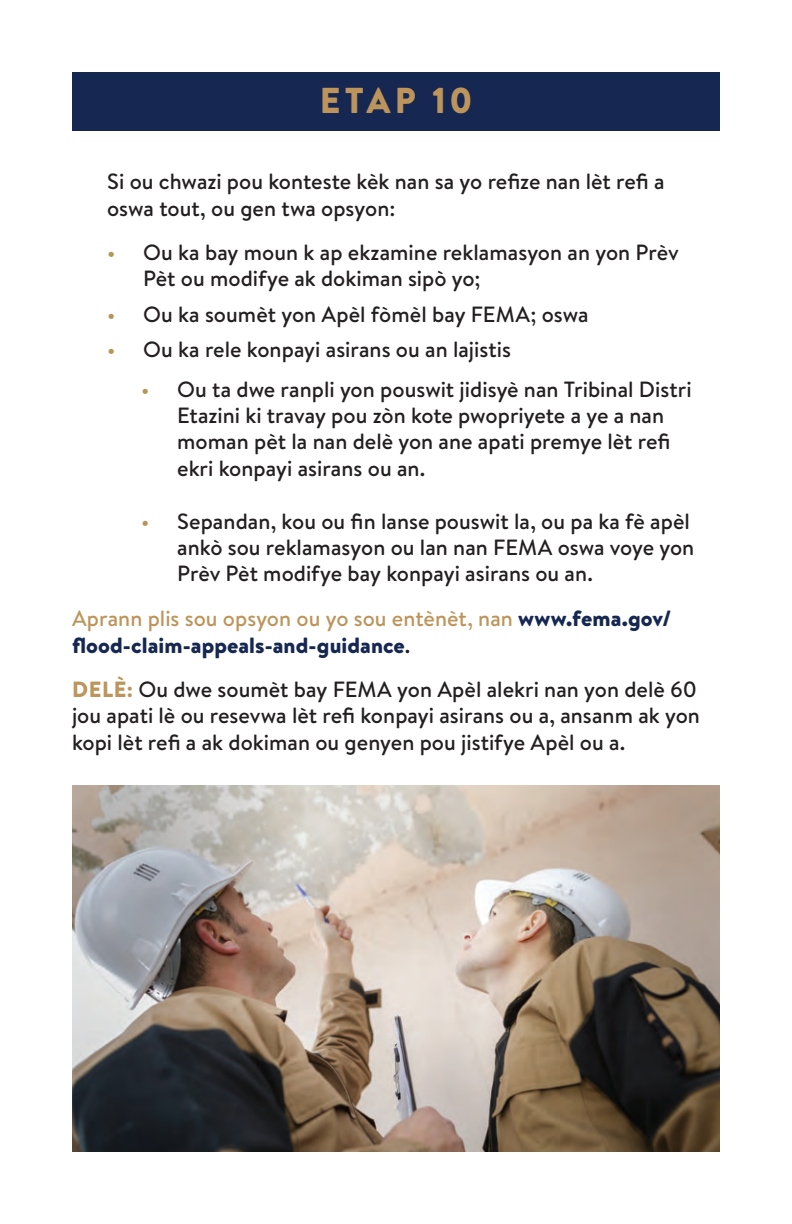
<style>
.page{position:relative;width:792px;height:1224px;background:#fff}
.page>*{position:absolute;margin:0;border:0;box-sizing:border-box;transform-origin:0 0}
.t1{font:900 36px "Brandon Text";letter-spacing:.105em;color:#bd955c}
.t2{font:500 22px/26.4px "Brandon Text";color:#231f20}
.t3{font:900 22px/26.4px "Brandon Text";letter-spacing:.005em;color:#162751}
.s1{color:#b39758}
.s2{font-weight:500;color:#bd955c}
.s3{font-weight:500;color:#231f20}
.s4{font-weight:900;color:#bd955c}
</style>
<div class="page">
<div style="left:72px;top:72px;width:648px;height:58px;background:#162751"></div>
<img style="left:72px;top:786px;width:648px;height:366px">
<h1 class="t1" style="left:320px;top:75px;width:154px">ETAP 10</h1>
<p class="t2" style="left:107px;top:168px;width:559px">Si ou chwazi pou konteste kèk nan sa yo refize nan lèt refi a oswa tout, ou gen twa opsyon:</p>
<p class="t2" style="left:143px;top:239px;width:537px;text-indent:-36px"><span class="s1">•</span> Ou ka bay moun k ap ekzamine reklamasyon an yon Prèv<br>Pèt ou modifye ak dokiman sipò yo;</p>
<p class="t2" style="left:107px;top:300px;width:483px"><span class="s1">•</span> Ou ka soumèt yon Apèl fòmèl bay FEMA; oswa</p>
<p class="t2" style="left:107px;top:336px;width:405px"><span class="s1">•</span> Ou ka rele konpayi asirans ou an lajistis</p>
<p class="t2" style="left:177px;top:375px;width:516px;text-indent:-36px"><span class="s1">•</span> Ou ta dwe ranpli yon pouswit jidisyè nan Tribinal Distri Etazini ki travay pou zòn kote pwopriyete a ye a nan moman pèt la nan delè yon ane apati premye lèt refi ekri konpayi asirans ou an.</p>
<p class="t2" style="left:177px;top:507px;width:519px;text-indent:-36px"><span class="s1">•</span> Sepandan, kou ou fin lanse pouswit la, ou pa ka fè apèl ankò sou reklamasyon ou lan nan FEMA oswa voye yon<br>Prèv Pèt modifye bay konpayi asirans ou an.</p>
<p class="t3" style="left:72px;top:605px;width:601px"><span class="s2">Aprann plis sou opsyon ou yo sou entènèt, nan</span> www.fema.gov/ flood-claim-appeals-and-guidance<span class="s3">.</span></p>
<p class="t2" style="left:72px;top:676px;width:629px"><span class="s4">DELÈ:</span> Ou dwe soumèt bay FEMA yon Apèl alekri nan yon delè 60 jou apati lè ou resevwa lèt refi konpayi asirans ou a, ansanm ak yon kopi lèt refi a ak dokiman ou genyen pou jistifye Apèl ou a.</p>
</div>
